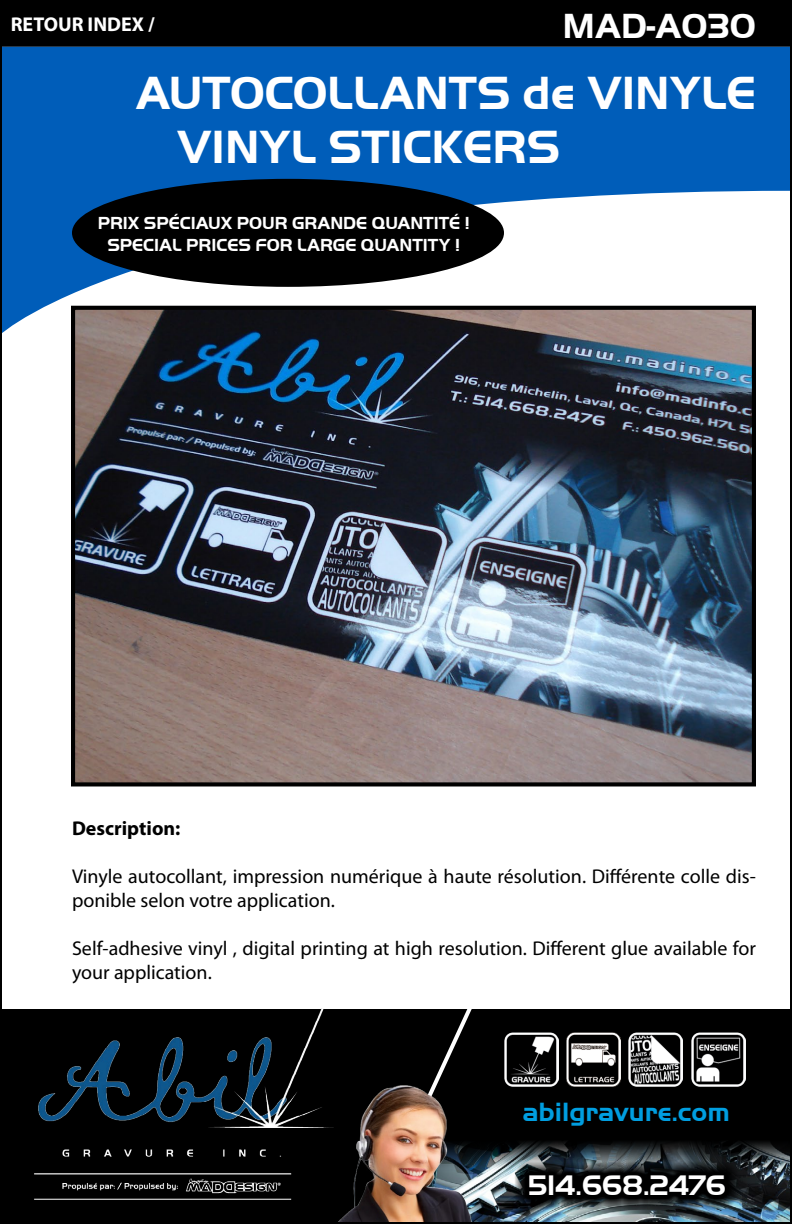
<style>
.page{position:relative;width:792px;height:1224px;background:#fff}
.page>*{position:absolute;margin:0;border:0;box-sizing:border-box;transform-origin:0 0}
.t1{font:700 48px/54.8px "Handel Got D";color:#fff}
.t2{font:700 36px "Handel Got D";color:#fff}
.t3{font:700 29.2px "Handel Got D";letter-spacing:-.005em;color:#fff}
.t4{font:700 27.2px "Handel Got D";color:#009ee0}
.t5{font:20px/24px "Myriad Pro";color:#000}
.t6{font:700 20px "Myriad Pro";color:#fff}
.t7{font:700 20px "Myriad Pro";color:#000}
.t8{font:700 18px/21.6px "Handel Got D";color:#fff;text-align:center}
</style>
<div class="page">
<div style="left:1px;top:1px;width:790px;height:45px;background:#000"></div>
<div style="left:0;top:0;width:792px;height:47px;border:2px solid #000"></div>
<svg style="left:3px;top:47px;width:786px;height:286px;fill:#005db9"></svg>
<div style="left:73px;top:180px;width:430px;height:106px;background:#000;border-radius:50%"></div>
<div style="left:0;top:1009px;width:791px;height:215px;background:#000"></div>
<img style="left:478px;top:1141px;width:311px;height:80px">
<svg style="left:515px;top:1162px;width:225px;height:48px"></svg>
<svg style="left:433px;top:1009px;width:45px;height:212px"></svg>
<img style="left:364px;top:1082px;width:113px;height:139px">
<img style="left:34px;top:1009px;width:330px;height:212px">
<img style="left:504px;top:1033px;width:54px;height:54px">
<img style="left:567px;top:1033px;width:54px;height:54px">
<img style="left:628px;top:1033px;width:54px;height:54px">
<img style="left:691px;top:1033px;width:54px;height:54px">
<img style="left:76px;top:311px;width:675px;height:470px">
<div style="left:71px;top:306px;width:685px;height:480px;border:4px solid #000"></div>
<p class="t6" style="left:11px;top:11px;width:145px">RETOUR INDEX /</p>
<h2 class="t2" style="left:563px;top:6px;width:195px">MAD-A030</h2>
<h1 class="t1" style="left:177px;top:66px;width:580px;text-indent:-41px">AUTOCOLLANTS de VINYLE<br>VINYL STICKERS</h1>
<p class="t8" style="left:98px;top:213px;width:374px">PRIX SPÉCIAUX POUR GRANDE QUANTITÉ !<br>SPECIAL PRICES FOR LARGE QUANTITY !</p>
<p class="t7" style="left:72px;top:815px;width:110px">Description:</p>
<p class="t5" style="left:72px;top:864px;width:685px">Vinyle autocollant, impression numérique à haute résolution. Différente colle dis&shy;ponible selon votre application.</p>
<p class="t5" style="left:72px;top:936px;width:686px">Self-adhesive vinyl , digital printing at high resolution. Different glue available for your application.</p>
<h3 class="t4" style="left:522px;top:1097px;width:209px">abilgravure.com</h3>
<h3 class="t3" style="left:528px;top:1169px;width:200px">514.668.2476</h3>
</div>
